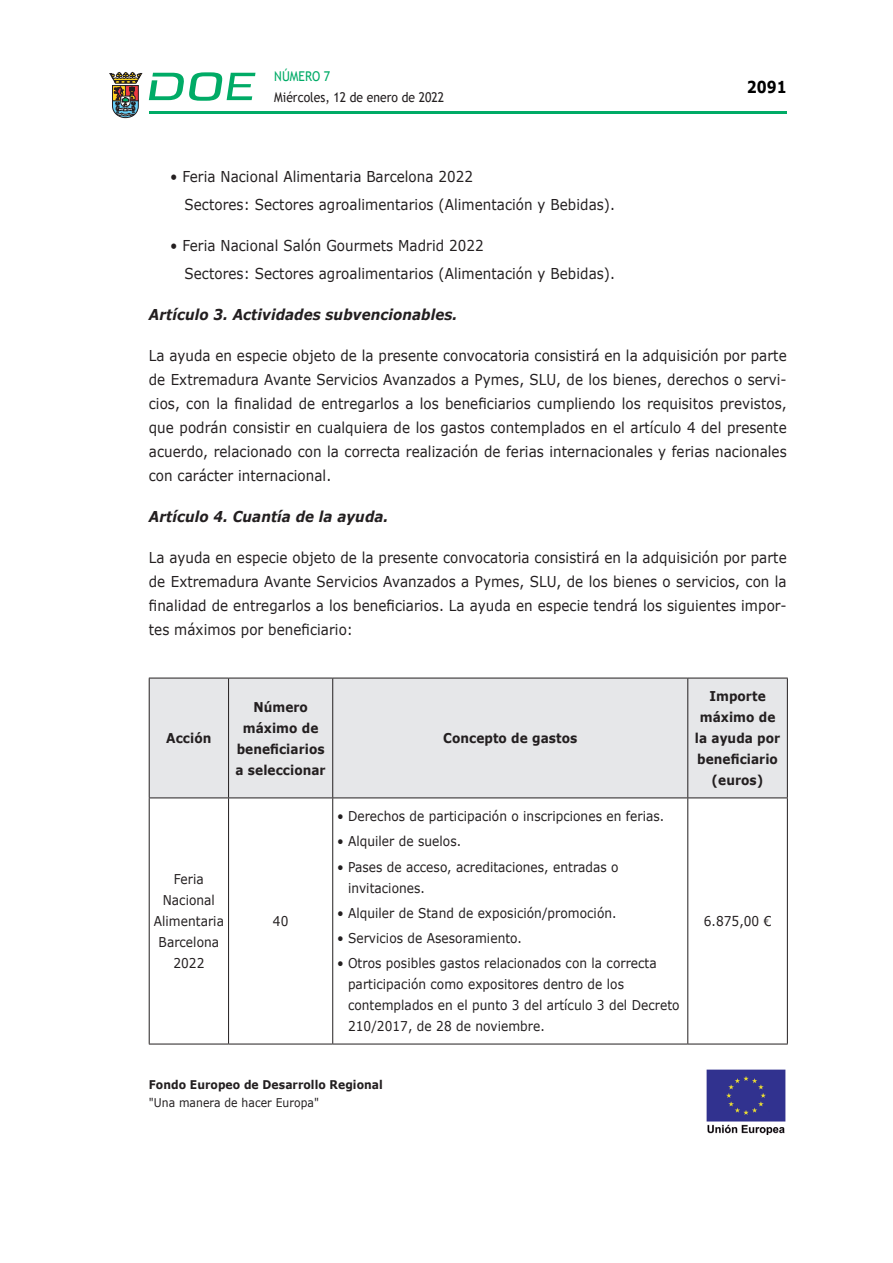
<style>
.page{position:relative;width:893px;height:1263px;background:#fff}
.page>*{position:absolute;margin:0;border:0;box-sizing:border-box;transform-origin:0 0}
.t1{font:700 16.5px "Verdana";color:#000;scale:.85 1}
.CUERPO_DE_TEXTO{font:15px/24px "Verdana";letter-spacing:.005em;color:#231f20;text-align:justify;scale:.9 1}
.CUERPO_DE_TEXTO-2{font:italic 700 15px "Verdana";letter-spacing:.005em;color:#231f20;scale:.9 1}
.CUERPO_DE_TEXTO-3{font:13.5px/21px "Verdana";letter-spacing:.005em;color:#231f20;scale:.9 1}
.ENCABEZADO_TABLA{font:700 13.5px/21px "Verdana";letter-spacing:.005em;color:#231f20;text-align:center;scale:.9 1}
.t2{font:13.5px "Trebuchet MS";color:#231f20;scale:.9 1}
.t3{font:13.5px "Trebuchet MS";color:#00ab67;scale:.9 1}
.CUERPO_DE_TEXTO-4{font:700 12px "Verdana";letter-spacing:.005em;color:#231f20;scale:.9 1}
.CUERPO_DE_TEXTO-5{font:12px "Verdana";letter-spacing:.005em;color:#231f20;scale:.9 1}
</style>
<div class="page">
<hr style="left:149px;top:111px;width:638px;height:3px;background:#00ab66">
<svg style="left:109px;top:72px;width:33px;height:46px"></svg>
<svg style="left:149px;top:72px;width:106px;height:29px"></svg>
<div style="left:150px;top:679px;width:637px;height:118px;background:#e6e7e9"></div>
<hr style="left:787px;top:678px;width:1px;height:119px;background:#231f20">
<hr style="left:787px;top:798px;width:1px;height:246px;background:#231f20">
<hr style="left:149px;top:678px;width:80px;height:1px;background:#231f20">
<hr style="left:229px;top:678px;width:104px;height:1px;background:#231f20">
<hr style="left:333px;top:678px;width:355px;height:1px;background:#231f20">
<hr style="left:688px;top:678px;width:100px;height:1px;background:#231f20">
<hr style="left:149px;top:797px;width:80px;height:1px;background:#231f20">
<hr style="left:229px;top:797px;width:104px;height:1px;background:#231f20">
<hr style="left:333px;top:797px;width:355px;height:1px;background:#231f20">
<hr style="left:688px;top:797px;width:100px;height:1px;background:#231f20">
<hr style="left:149px;top:1044px;width:80px;height:1px;background:#231f20">
<hr style="left:229px;top:1044px;width:104px;height:1px;background:#231f20">
<hr style="left:333px;top:1044px;width:355px;height:1px;background:#231f20">
<hr style="left:688px;top:1044px;width:100px;height:1px;background:#231f20">
<hr style="left:149px;top:678px;width:1px;height:119px;background:#231f20">
<hr style="left:228px;top:678px;width:1px;height:119px;background:#231f20">
<hr style="left:332px;top:678px;width:1px;height:119px;background:#231f20">
<hr style="left:687px;top:678px;width:1px;height:119px;background:#231f20">
<hr style="left:149px;top:798px;width:1px;height:246px;background:#231f20">
<hr style="left:228px;top:798px;width:1px;height:246px;background:#231f20">
<hr style="left:332px;top:798px;width:1px;height:246px;background:#231f20">
<hr style="left:687px;top:798px;width:1px;height:246px;background:#231f20">
<img style="left:706px;top:1069px;width:80px;height:66px">
<p class="t3" style="left:274px;top:67px;width:64px">NÚMERO 7</p>
<p class="t2" style="left:274px;top:88px;width:190px">Miércoles, 12 de enero de 2022</p>
<p class="t1" style="left:747px;top:75px;width:48px">2091</p>
<p class="CUERPO_DE_TEXTO" style="left:170px;top:164px;width:338px">• Feria Nacional Alimentaria Barcelona 2022</p>
<p class="CUERPO_DE_TEXTO" style="left:185px;top:192px;width:480px">Sectores: Sectores agroalimentarios (Alimentación y Bebidas).</p>
<p class="CUERPO_DE_TEXTO" style="left:170px;top:233px;width:350px">• Feria Nacional Salón Gourmets Madrid 2022</p>
<p class="CUERPO_DE_TEXTO" style="left:185px;top:261px;width:480px">Sectores: Sectores agroalimentarios (Alimentación y Bebidas).</p>
<p class="CUERPO_DE_TEXTO-2" style="left:149px;top:304px;width:344px">Artículo 3. Actividades subvencionables.</p>
<p class="CUERPO_DE_TEXTO" style="left:149px;top:343px;width:710px">La ayuda en especie objeto de la presente convocatoria consistirá en la adquisición por parte de Extremadura Avante Servicios Avanzados a Pymes, SLU, de los bienes, derechos o servi&shy;cios, con la finalidad de entregarlos a los beneficiarios cumpliendo los requisitos previstos, que podrán consistir en cualquiera de los gastos contemplados en el artículo 4 del presente acuerdo, relacionado con la correcta realización de ferias internacionales y ferias nacionales con carácter internacional.</p>
<p class="CUERPO_DE_TEXTO-2" style="left:149px;top:506px;width:268px">Artículo 4. Cuantía de la ayuda.</p>
<p class="CUERPO_DE_TEXTO" style="left:149px;top:545px;width:710px">La ayuda en especie objeto de la presente convocatoria consistirá en la adquisición por parte de Extremadura Avante Servicios Avanzados a Pymes, SLU, de los bienes o servicios, con la finalidad de entregarlos a los beneficiarios. La ayuda en especie tendrá los siguientes impor&shy;tes máximos por beneficiario:</p>
<p class="ENCABEZADO_TABLA" style="left:166px;top:727px;width:52px">Acción</p>
<p class="ENCABEZADO_TABLA" style="left:236px;top:696px;width:102px">Número máximo de beneficiarios a seleccionar</p>
<p class="ENCABEZADO_TABLA" style="left:443px;top:727px;width:151px">Concepto de gastos</p>
<p class="CUERPO_DE_TEXTO-3" style="left:154px;top:868px;width:80px;text-align:center">Feria<br>Nacional<br>Alimentaria<br>Barcelona<br>2022</p>
<p class="CUERPO_DE_TEXTO-3" style="left:273px;top:910px;width:19px">40</p>
<p class="CUERPO_DE_TEXTO-3" style="left:337px;top:805px;width:365px">• Derechos de participación o inscripciones en ferias.</p>
<p class="CUERPO_DE_TEXTO-3" style="left:337px;top:831px;width:139px">• Alquiler de suelos.</p>
<p class="CUERPO_DE_TEXTO-3" style="left:348px;top:856px;width:302px;text-indent:-11px">• Pases de acceso, acreditaciones, entradas o invitaciones.</p>
<p class="CUERPO_DE_TEXTO-3" style="left:337px;top:902px;width:312px">• Alquiler de Stand de exposición/promoción.</p>
<p class="CUERPO_DE_TEXTO-3" style="left:337px;top:927px;width:207px">• Servicios de Asesoramiento.</p>
<p class="CUERPO_DE_TEXTO-3" style="left:348px;top:953px;width:370px;text-indent:-11px">• Otros posibles gastos relacionados con la correcta participación como expositores dentro de los contemplados en el punto 3 del artículo 3 del Decreto 210/2017, de 28 de noviembre.</p>
<p class="ENCABEZADO_TABLA" style="left:695px;top:685px;width:96px">Importe máximo de la ayuda por beneficiario (euros)</p>
<p class="CUERPO_DE_TEXTO-3" style="left:704px;top:910px;width:77px">6.875,00 €</p>
<p class="CUERPO_DE_TEXTO-4" style="left:149px;top:1076px;width:262px">Fondo Europeo de Desarrollo Regional</p>
<p class="CUERPO_DE_TEXTO-5" style="left:149px;top:1095px;width:191px">"Una manera de hacer Europa"</p>
</div>
